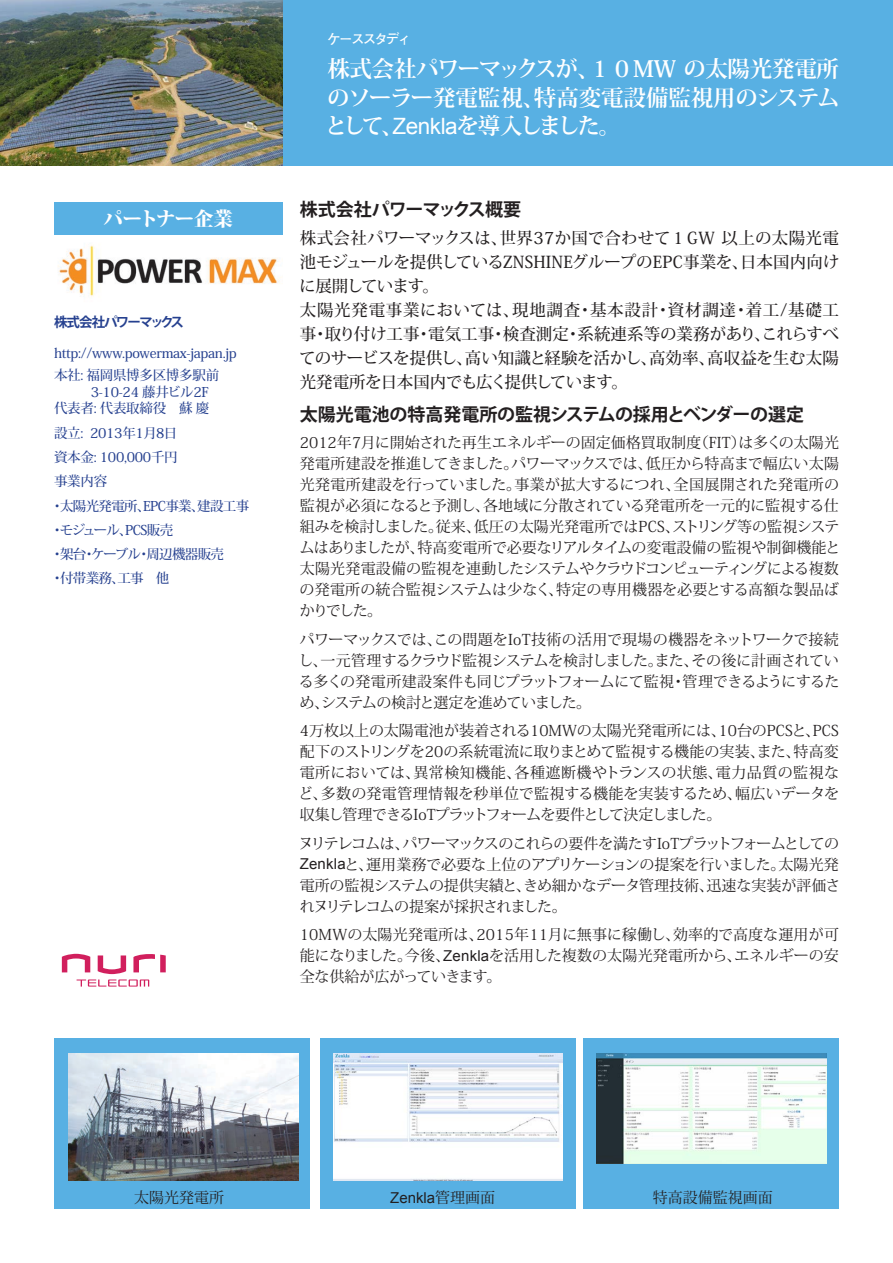
<style>
.page{position:relative;width:893px;height:1263px;background:#fff}
.page>*{position:absolute;margin:0;border:0;box-sizing:border-box;transform-origin:0 0}
.t1{font:700 22.5px/28.5px "Koz Min Pro";letter-spacing:-.015em;color:#fff;text-align:justify}
.t2{font:800 19.5px "Koz Min Pro";letter-spacing:-.03em;color:#fff}
.t3{font:700 18px "Koz Go Pro";letter-spacing:-.01em;color:#231f20}
.t4{font:700 18px "Koz Go Pro";letter-spacing:-.04em;color:#231f20}
.t5{font:500 16.5px/24px "Koz Min Pro";color:#231f20}
.t6{font:15px/21px "Koz Min Pro";letter-spacing:-.02em;color:#231f20;text-align:justify}
.t7{font:15px "Arial";color:#231f20}
.t8{font:15px "Koz Min Pro";color:#231f20}
.t9{font:500 13.5px/24.3px "Koz Min Pro";letter-spacing:-.05em;color:#25408f}
.t10{font:500 13.5px/21.3px "Koz Min Pro";letter-spacing:-.02em;color:#25408f}
.t11{font:700 13.5px "Koz Go Pro";letter-spacing:-.12em;color:#25408f}
.t12{font:700 13.5px "Futo Go B101 Pro";letter-spacing:-.13em;color:#fff}
.s1{font-family:"Arial";font-weight:400}
.s2{font-family:"Arial"}
.s3{font-family:"Koz Min Pro"}
</style>
<div class="page">
<svg style="left:62px;top:954px;width:104px;height:32px"></svg>
<div style="left:283px;top:0;width:610px;height:166px;background:#58b0e3"></div>
<img style="left:0;top:0;width:283px;height:166px">
<div style="left:54px;top:202px;width:229px;height:33px;background:#58b0e3"></div>
<img style="left:58px;top:245px;width:223px;height:52px">
<div style="left:54px;top:1039px;width:255px;height:170px;background:#58b0e3"></div>
<div style="left:320px;top:1039px;width:256px;height:170px;background:#58b0e3"></div>
<div style="left:584px;top:1039px;width:255px;height:170px;background:#58b0e3"></div>
<img style="left:333px;top:1053px;width:230px;height:127px">
<img style="left:69px;top:1053px;width:229px;height:127px">
<img style="left:597px;top:1053px;width:229px;height:111px">
<p class="t12" style="left:327px;top:28px;width:85px">ケーススタディ</p>
<h2 class="t2" style="left:104px;top:204px;width:131px">パートナー企業</h2>
<p class="t11" style="left:54px;top:314px;width:132px">株式会社パワーマックス</p>
<p class="t10" style="left:54px;top:342px;width:184px">http://www.powermax-japan.jp本社: 福岡県博多区博多駅前</p>
<p class="t10" style="left:54px;top:383px;width:157px;line-height:16.8px">　　 3-10-24 藤井ビル2F代表者: 代表取締役　蘇 慶</p>
<p class="t9" style="left:51px;top:420px;width:200px">設立: 2013年1月8日<br>資本金: 100,000千円<br>事業内容<br>・太陽光発電所、EPC事業、建設工事・モジュール、PCS販売<br>・架台・ケーブル・周辺機器販売<br>・付帯業務、工事　他</p>
<h1 class="t1" style="left:325px;top:54px;width:516px">株式会社パワーマックスが、１０MW の太陽光発電所のソーラー発電監視、特高変電設備監視用のシステムとして、<span class="s1">Zenkla</span>を導入しました。</h1>
<p class="t4" style="left:300px;top:198px;width:223px">株式会社パワーマックス概要</p>
<p class="t5" style="left:299px;top:225px;width:542px">株式会社パワーマックスは、世界37か国で合わせて１GW 以上の太陽光電池モジュールを提供しているZNSHINEグループのEPC事業を、日本国内向けに展開しています。<br>太陽光発電事業においては、現地調査・基本設計・資材調達・着工/基礎工事・取り付け工事・電気工事・検査測定・系統連系等の業務があり、これらすべてのサービスを提供し、高い知識と経験を活かし、高効率、高収益を生む太陽光発電所を日本国内でも広く提供しています。</p>
<p class="t3" style="left:300px;top:403px;width:506px">太陽光電池の特高発電所の監視システムの採用とベンダーの選定</p>
<p class="t6" style="left:299px;top:432px;width:542px">2012年7月に開始された再生エネルギーの固定価格買取制度（FIT）は多くの太陽光発電所建設を推進してきました。パワーマックスでは、低圧から特高まで幅広い太陽光発電所建設を行っていました。事業が拡大するにつれ、全国展開された発電所の監視が必須になると予測し、各地域に分散されている発電所を一元的に監視する仕組みを検討しました。従来、低圧の太陽光発電所ではPCS、ストリング等の監視システムはありましたが、特高変電所で必要なリアルタイムの変電設備の監視や制御機能と太陽光発電設備の監視を連動したシステムやクラウドコンピューティングによる複数の発電所の統合監視システムは少なく、特定の専用機器を必要とする高額な製品ばかりでした。</p>
<p class="t6" style="left:298px;top:628px;width:542px">パワーマックスでは、この問題をIoT技術の活用で現場の機器をネットワークで接続し、一元管理するクラウド監視システムを検討しました。また、その後に計画されている多くの発電所建設案件も同じプラットフォームにて監視・管理できるようにするため、システムの検討と選定を進めていました。</p>
<p class="t6" style="left:298px;top:720px;width:543px">4万枚以上の太陽電池が装着される10MWの太陽光発電所には、10台のPCSと、PCS配下のストリングを20の系統電流に取りまとめて監視する機能の実装、また、特高変電所においては、異常検知機能、各種遮断機やトランスの状態、電力品質の監視など、多数の発電管理情報を秒単位で監視する機能を実装するため、幅広いデータを収集し管理できるIoTプラットフォームを要件として決定しました。</p>
<p class="t6" style="left:299px;top:832px;width:543px">ヌリテレコムは、パワーマックスのこれらの要件を満たすIoTプラットフォームとしての<span class="s2">Zenkla</span>と、運用業務で必要な上位のアプリケーションの提案を行いました。太陽光発電所の監視システムの提供実績と、きめ細かなデータ管理技術、迅速な実装が評価されヌリテレコムの提案が採択されました。</p>
<p class="t6" style="left:300px;top:924px;width:541px">10MWの太陽光発電所は、2015年11月に無事に稼働し、効率的で高度な運用が可能になりました。今後、<span class="s2">Zenkla</span>を活用した複数の太陽光発電所から、エネルギーの安全な供給が広がっていきます。</p>
<p class="t6" style="left:134px;top:1186px;width:91px">太陽光発電所</p>
<p class="t7" style="left:390px;top:1187px;width:107px">Zenkla<span class="s3">管理画面</span></p>
<p class="t8" style="left:653px;top:1187px;width:121px">特高設備監視画面</p>
</div>
